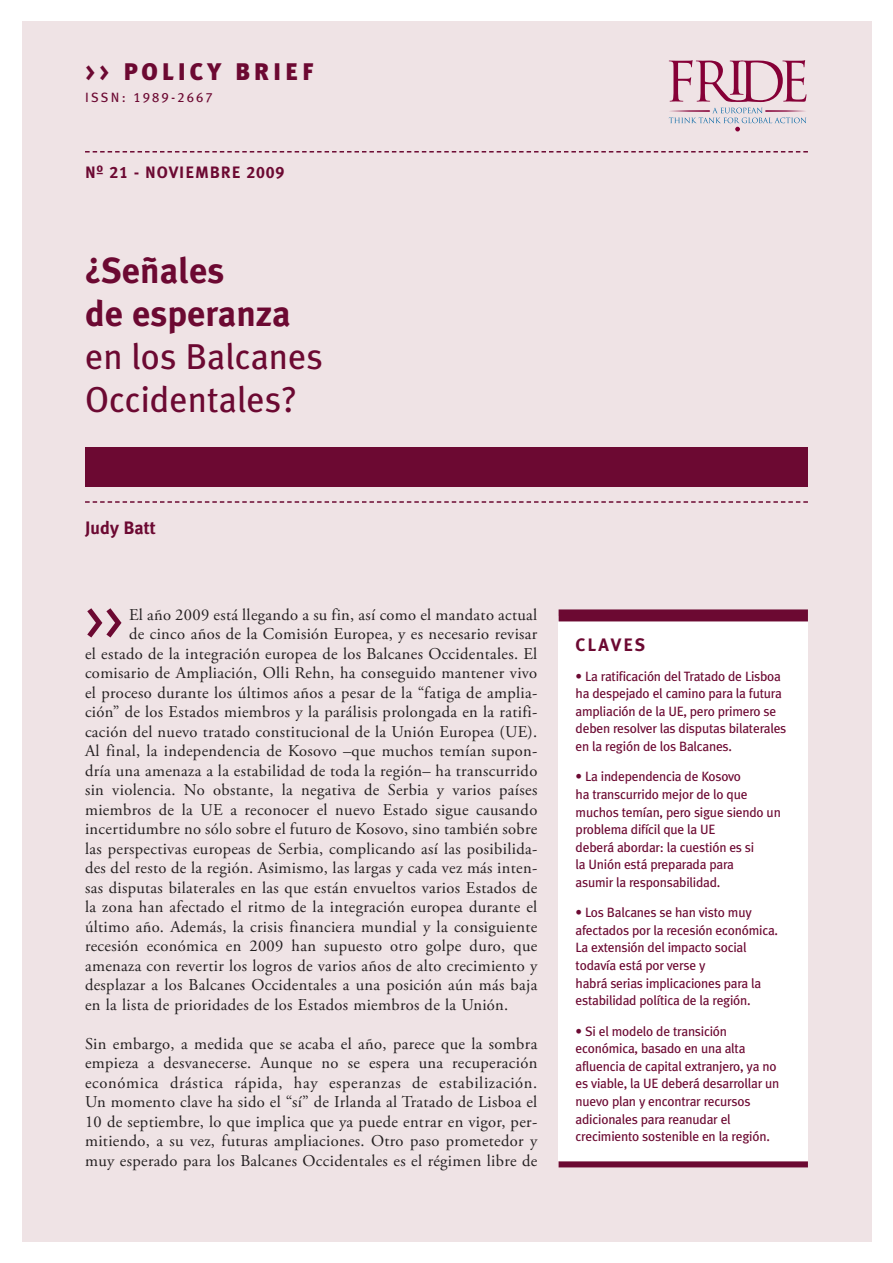
<style>
.page{position:relative;width:893px;height:1263px;background:#fff}
.page>*{position:absolute;margin:0;border:0;box-sizing:border-box;transform-origin:0 0}
.t1{font:54px "Meta Plus Book Caps";color:#6c0932}
.t2{font:36px/43.2px "Meta Plus";color:#6c0932}
.t3{font:700 36px/43.2px "Meta Plus";color:#6c0932}
.t4{font:900 24px "Meta Plus";letter-spacing:.165em;color:#6c0932}
.t5{font:700 18px "Meta Plus";color:#6c0932}
.t6{font:16.5px/19.5px "Adobe Garamond Pro";letter-spacing:.02em;color:#231f20;text-align:justify}
.t7{font:16.5px "Meta Plus Bold Caps";letter-spacing:.055em;color:#6c0932}
.t8{font:13.5px/17.5px "Meta Plus";letter-spacing:-.02em;color:#6c0932}
.t9{font:13.5px "Meta Plus Book Caps";letter-spacing:.16em;color:#6c0932}
.s1{font-family:"Meta Plus Bold Caps";font-weight:400}
</style>
<div class="page">
<div style="left:22px;top:22px;width:850px;height:1220px;background:#efe3e5"></div>
<svg style="left:85px;top:151px;width:723px;height:2px"></svg>
<div style="left:85px;top:447px;width:723px;height:39px;background:#6c0932"></div>
<svg style="left:85px;top:501px;width:723px;height:2px"></svg>
<div style="left:559px;top:616px;width:249px;height:545px;background:#fff"></div>
<div style="left:559px;top:609px;width:249px;height:12px;background:#6c0932"></div>
<div style="left:559px;top:1161px;width:249px;height:6px;background:#6c0932"></div>
<svg style="left:669px;top:60px;width:137px;height:71px"></svg>
<h3 class="t4" style="left:85px;top:57px;width:230px"><span class="s1">&gt;&gt;</span> POLICY BRIEF</h3>
<p class="t9" style="left:85px;top:90px;width:129px">ISSN: 1989-2667</p>
<p class="t7" style="left:85px;top:162px;width:201px">Nº 21 - NOVIEMBRE 2009</p>
<h2 class="t3" style="left:85px;top:249px;width:207px">¿Señales<br>de esperanza</h2>
<h2 class="t2" style="left:85px;top:335px;width:239px">en los Balcanes<br>Occidentales?</h2>
<p class="t5" style="left:85px;top:518px;width:72px">Judy Batt</p>
<h1 class="t1" style="left:85px;top:589px;width:39px">&gt;&gt;</h1>
<p class="t6" style="left:129px;top:606px;width:410px">El año 2009 está llegando a su fin, así como el mandato actual</p>
<p class="t6" style="left:129px;top:625px;width:410px">de cinco años de la Comisión Europea, y es necesario revisar</p>
<p class="t6" style="left:85px;top:645px;width:454px">el estado de la integración europea de los Balcanes Occidentales. El</p>
<p class="t6" style="left:85px;top:664px;width:454px">comisario de Ampliación, Olli Rehn, ha conseguido mantener vivo</p>
<p class="t6" style="left:85px;top:684px;width:454px">el proceso durante los últimos años a pesar de la “fatiga de amplia-</p>
<p class="t6" style="left:85px;top:703px;width:454px">ción” de los Estados miembros y la parálisis prolongada en la ratifi-</p>
<p class="t6" style="left:85px;top:723px;width:454px">cación del nuevo tratado constitucional de la Unión Europea (UE).</p>
<p class="t6" style="left:85px;top:742px;width:454px">Al final, la independencia de Kosovo –que muchos temían supon-</p>
<p class="t6" style="left:85px;top:762px;width:454px">dría una amenaza a la estabilidad de toda la región– ha transcurrido</p>
<p class="t6" style="left:85px;top:781px;width:454px">sin violencia. No obstante, la negativa de Serbia y varios países</p>
<p class="t6" style="left:85px;top:801px;width:454px">miembros de la UE a reconocer el nuevo Estado sigue causando</p>
<p class="t6" style="left:85px;top:820px;width:454px">incertidumbre no sólo sobre el futuro de Kosovo, sino también sobre</p>
<p class="t6" style="left:85px;top:840px;width:454px">las perspectivas europeas de Serbia, complicando así las posibilida-</p>
<p class="t6" style="left:85px;top:859px;width:454px">des del resto de la región. Asimismo, las largas y cada vez más inten-</p>
<p class="t6" style="left:85px;top:879px;width:454px">sas disputas bilaterales en las que están envueltos varios Estados de</p>
<p class="t6" style="left:85px;top:899px;width:454px">la zona han afectado el ritmo de la integración europea durante el</p>
<p class="t6" style="left:85px;top:918px;width:454px">último año. Además, la crisis financiera mundial y la consiguiente</p>
<p class="t6" style="left:85px;top:938px;width:454px">recesión económica en 2009 han supuesto otro golpe duro, que</p>
<p class="t6" style="left:85px;top:957px;width:454px">amenaza con revertir los logros de varios años de alto crecimiento y</p>
<p class="t6" style="left:85px;top:977px;width:454px">desplazar a los Balcanes Occidentales a una posición aún más baja</p>
<p class="t6" style="left:85px;top:996px;width:425px">en la lista de prioridades de los Estados miembros de la Unión.</p>
<p class="t6" style="left:85px;top:1035px;width:454px">Sin embargo, a medida que se acaba el año, parece que la sombra empieza a desvanecerse. Aunque no se espera una recuperación económica drástica rápida, hay esperanzas de estabilización.<br>Un momento clave ha sido el “sí” de Irlanda al Tratado de Lisboa el 10 de septiembre, lo que implica que ya puede entrar en vigor, per&shy;mitiendo, a su vez, futuras ampliaciones. Otro paso prometedor y muy esperado para los Balcanes Occidentales es el régimen libre de</p>
<p class="t5" style="left:576px;top:634px;width:71px">CLAVES</p>
<p class="t8" style="left:576px;top:667px;width:212px">• La ratificación del Tratado de Lisboa ha despejado el camino para la futura ampliación de la UE, pero primero se deben resolver las disputas bilaterales en la región de los Balcanes.</p>
<p class="t8" style="left:576px;top:768px;width:207px">• La independencia de Kosovo<br>ha transcurrido mejor de lo que muchos temían, pero sigue siendo un problema difícil que la UE<br>deberá abordar: la cuestión es si<br>la Unión está preparada para<br>asumir la responsabilidad.</p>
<p class="t8" style="left:576px;top:904px;width:204px">• Los Balcanes se han visto muy afectados por la recesión económica.<br>La extensión del impacto social todavía está por verse y<br>habrá serias implicaciones para la estabilidad política de la región.</p>
<p class="t8" style="left:576px;top:1022px;width:205px">• Si el modelo de transición económica, basado en una alta afluencia de capital extranjero, ya no es viable, la UE deberá desarrollar un nuevo plan y encontrar recursos adicionales para reanudar el crecimiento sostenible en la región.</p>
</div>
